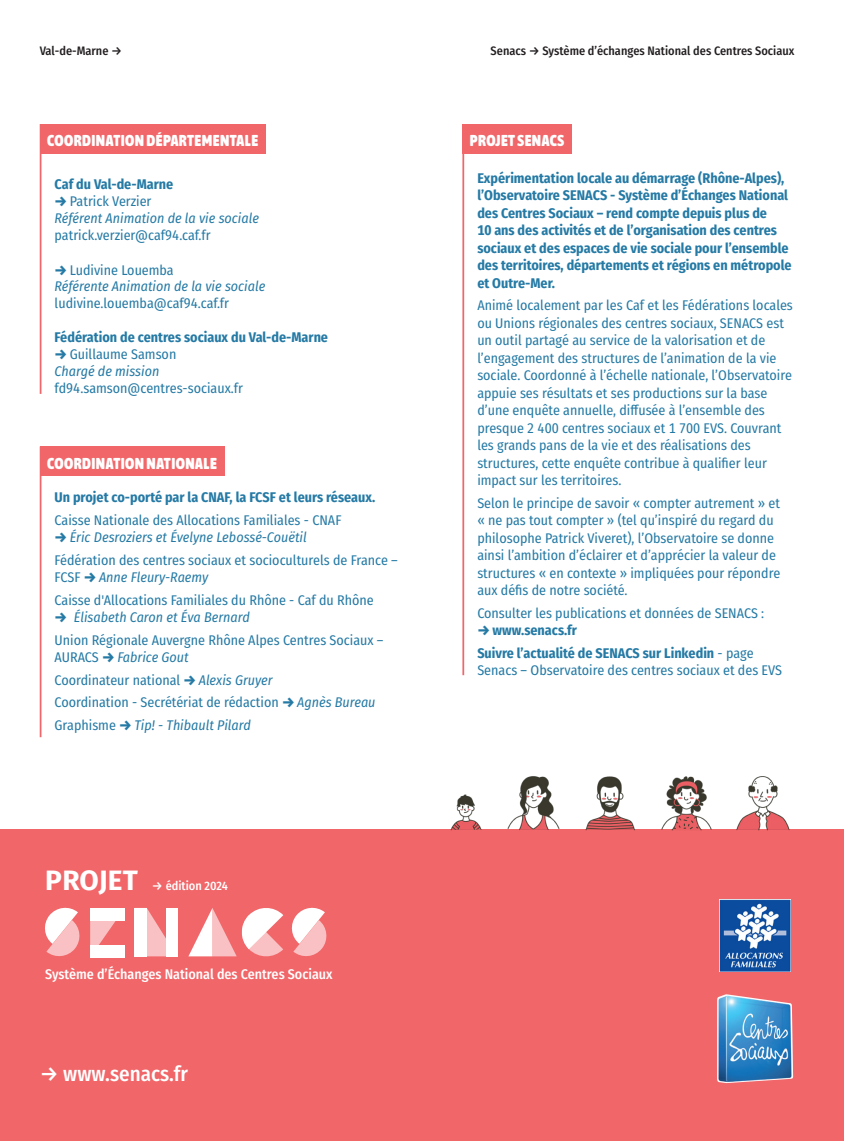
<style>
.page{position:relative;width:844px;height:1141px;background:#fff}
.page>*{position:absolute;margin:0;border:0;box-sizing:border-box;transform-origin:0 0}
.t1{font:700 28px "Fira Sans";letter-spacing:.01em;color:#fff}
.t2{font:500 21px "Fira Sans Condensed";color:#fff}
.exergue{font:900 15.75px "Asap Condensed";letter-spacing:.03em;color:#fff}
.CHAPEAU{font:14px/17.5px "Fira Sans Condensed";color:#257aa5}
.CHAPEAU-2{font:700 14px/17.5px "Fira Sans Condensed";color:#257aa5}
.CHAPEAU-3{font:italic 14px/16.8px "Fira Sans Condensed";color:#257aa5}
.t3{font:500 14px "Fira Sans Condensed";color:#fff}
.t4{font:500 12.25px "Fira Sans Condensed";color:#231f20}
.t5{font:500 12.25px "Fira Sans Condensed";color:#fff}
.s1{font-weight:800}
.s2{font-style:normal}
.s3{font-weight:800;font-style:normal}
.s4{font-style:italic}
.s5{font-weight:700}
</style>
<div class="page">
<div style="left:0;top:829px;width:843px;height:312px;background:#f16669"></div>
<div style="left:462px;top:124px;width:109px;height:30px;background:#f16669"></div>
<hr style="left:40px;top:124px;width:1px;height:270px;background:#f16669">
<hr style="left:462px;top:124px;width:2px;height:551px;background:#f16669">
<hr style="left:40px;top:446px;width:1px;height:291px;background:#f16669">
<img style="left:719px;top:899px;width:71px;height:72px">
<img style="left:717px;top:994px;width:75px;height:89px">
<img style="left:450px;top:794px;width:32px;height:37px">
<img style="left:507px;top:776px;width:53px;height:54px">
<img style="left:585px;top:776px;width:50px;height:55px">
<img style="left:661px;top:776px;width:51px;height:55px">
<img style="left:736px;top:776px;width:54px;height:55px">
<div style="left:134px;top:908px;width:13px;height:48px;background:#fff"></div>
<svg style="left:147px;top:908px;width:19px;height:48px"></svg>
<div style="left:166px;top:908px;width:11px;height:48px;background:#fff"></div>
<svg style="left:45px;top:907px;width:34px;height:49px"></svg>
<svg style="left:291px;top:907px;width:35px;height:49px"></svg>
<svg style="left:188px;top:908px;width:95px;height:48px"></svg>
<svg style="left:90px;top:908px;width:34px;height:49px"></svg>
<div style="left:40px;top:446px;width:184px;height:30px;background:#f16669"></div>
<div style="left:40px;top:124px;width:225px;height:30px;background:#f16669"></div>
<p class="t4" style="left:40px;top:41px;width:84px">Val-de-Marne →</p>
<p class="exergue" style="left:47px;top:129px;width:212px">COORDINATION DÉPARTEMENTALE</p>
<p class="CHAPEAU-2" style="left:55px;top:174px;width:120px">Caf du Val-de-Marne</p>
<p class="CHAPEAU" style="left:55px;top:192px;width:98px"><span class="s1">→</span> Patrick Verzier</p>
<p class="CHAPEAU-3" style="left:55px;top:210px;width:206px">Référent Animation de la vie sociale</p>
<p class="CHAPEAU" style="left:55px;top:226px;width:157px">patrick.verzier@caf94.caf.fr</p>
<p class="CHAPEAU" style="left:55px;top:260px;width:121px"><span class="s1">→</span> Ludivine Louemba</p>
<p class="CHAPEAU-3" style="left:55px;top:278px;width:212px">Référente Animation de la vie sociale <span class="s2">ludivine.louemba@caf94.caf.fr</span></p>
<p class="CHAPEAU-2" style="left:55px;top:327px;width:275px">Fédération de centres sociaux du Val-de-Marne</p>
<p class="CHAPEAU" style="left:55px;top:345px;width:123px"><span class="s1">→</span> Guillaume Samson</p>
<p class="CHAPEAU-3" style="left:55px;top:362px;width:106px">Chargé de mission</p>
<p class="CHAPEAU" style="left:55px;top:379px;width:190px">fd94.samson@centres-sociaux.fr</p>
<p class="exergue" style="left:47px;top:452px;width:171px">COORDINATION NATIONALE</p>
<p class="CHAPEAU-2" style="left:55px;top:488px;width:322px">Un projet co-porté par la CNAF, la FCSF et leurs réseaux.</p>
<p class="CHAPEAU" style="left:55px;top:511px;width:288px">Caisse Nationale des Allocations Familiales - CNAF</p>
<p class="CHAPEAU-3" style="left:55px;top:529px;width:253px"><span class="s3">→</span> Éric Desroziers et Évelyne Lebossé-Couëtil</p>
<p class="CHAPEAU" style="left:55px;top:551px;width:345px">Fédération des centres sociaux et socioculturels de France –<br>FCSF <span class="s1">→</span> <span class="s4">Anne Fleury-Raemy</span></p>
<p class="CHAPEAU" style="left:55px;top:591px;width:320px">Caisse d'Allocations Familiales du Rhône - Caf du Rhône</p>
<p class="CHAPEAU-3" style="left:55px;top:609px;width:197px"><span class="s3">→</span> Élisabeth Caron et Éva Bernard</p>
<p class="CHAPEAU" style="left:55px;top:631px;width:330px">Union Régionale Auvergne Rhône Alpes Centres Sociaux –<br>AURACS <span class="s1">→</span> <span class="s4">Fabrice Gout</span></p>
<p class="CHAPEAU" style="left:55px;top:671px;width:219px">Coordinateur national <span class="s1">→</span> <span class="s4">Alexis Gruyer</span></p>
<p class="CHAPEAU" style="left:55px;top:693px;width:322px">Coordination - Secrétériat de rédaction <span class="s1">→</span> <span class="s4">Agnès Bureau</span></p>
<p class="CHAPEAU-3" style="left:55px;top:716px;width:198px"><span class="s2">Graphisme</span> <span class="s3">→</span> Tip! - Thibault Pilard</p>
<p class="t1" style="left:45px;top:857px;width:94px">PROJET</p>
<p class="t5" style="left:152px;top:876px;width:77px">→ édition 2024</p>
<p class="t3" style="left:45px;top:962px;width:289px">Système d’Échanges National des Centres Sociaux</p>
<p class="t2" style="left:40px;top:1056px;width:150px">→ www.senacs.fr</p>
<p class="t4" style="left:490px;top:41px;width:305px">Senacs → Système d’échanges National des Centres Sociaux</p>
<p class="exergue" style="left:470px;top:129px;width:96px">PROJET SENACS</p>
<p class="CHAPEAU-2" style="left:477px;top:168px;width:316px">Expérimentation locale au démarrage (Rhône-Alpes), l’Observatoire SENACS - Système d’Échanges National des Centres Sociaux – rend compte depuis plus de<br>10 ans des activités et de l’organisation des centres sociaux et des espaces de vie sociale pour l’ensemble des territoires, départements et régions en métropole et Outre-Mer.</p>
<p class="CHAPEAU" style="left:477px;top:296px;width:317px">Animé localement par les Caf et les Fédérations locales ou Unions régionales des centres sociaux, SENACS est un outil partagé au service de la valorisation et de l’engagement des structures de l’animation de la vie sociale. Coordonné à l’échelle nationale, l’Observatoire appuie ses résultats et ses productions sur la base d’une enquête annuelle, diffusée à l’ensemble des presque 2 400 centres sociaux et 1 700 EVS. Couvrant les grands pans de la vie et des réalisations des structures, cette enquête contribue à qualifier leur impact sur les territoires.</p>
<p class="CHAPEAU" style="left:477px;top:494px;width:304px">Selon le principe de savoir « compter autrement » et « ne pas tout compter » (tel qu’inspiré du regard du philosophe Patrick Viveret), l’Observatoire se donne ainsi l’ambition d’éclairer et d’apprécier la valeur de structures « en contexte » impliquées pour répondre aux défis de notre société.</p>
<p class="CHAPEAU" style="left:477px;top:604px;width:288px">Consulter les publications et données de SENACS :</p>
<p class="CHAPEAU-2" style="left:477px;top:621px;width:101px"><span class="s1">→</span> www.senacs.fr</p>
<p class="CHAPEAU" style="left:477px;top:644px;width:306px"><span class="s5">Suivre l’actualité de SENACS sur Linkedin</span> - page<br>Senacs – Observatoire des centres sociaux et des EVS</p>
</div>
